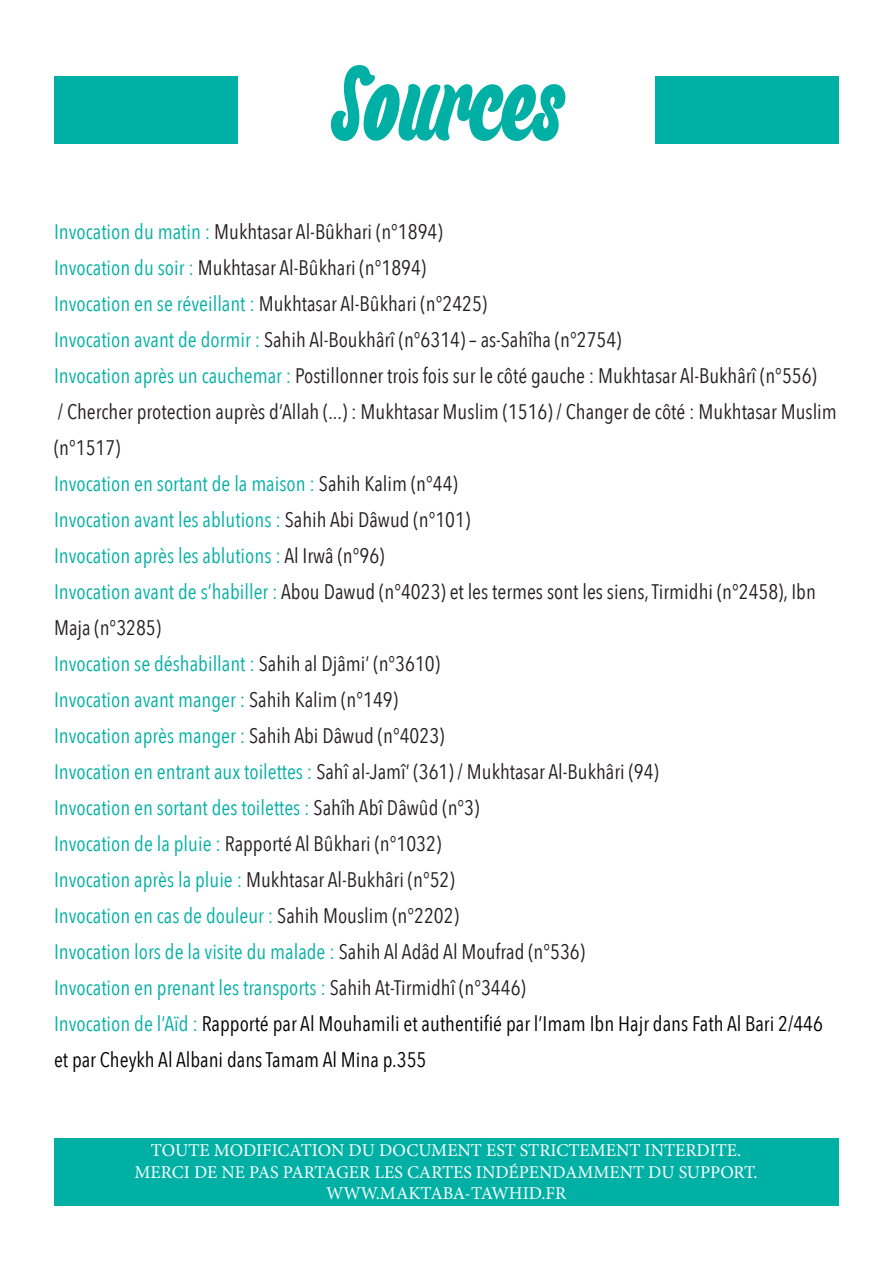
<style>
.page{position:relative;width:893px;height:1263px;background:#fff}
.page>*{position:absolute;margin:0;border:0;box-sizing:border-box;transform-origin:0 0}
.t1{font:108px "Backpack Personal Use";color:#00b0a5}
.t2{font:21px/36px "Avenir Next Condensed";color:#231f20}
.t3{font:21px "Avenir Next Condensed";color:#00b0a5}
.t4{font:21px/36px "Avenir Next Condensed";color:#000}
.t5{font:18px "Minion Pro";color:#fff}
.s1{color:#00b0a5}
.s2{color:#231f20}
</style>
<div class="page">
<div style="left:54px;top:1138px;width:784px;height:67px;background:#00b0a5"></div>
<div style="left:54px;top:76px;width:183px;height:68px;background:#00b0a5"></div>
<div style="left:656px;top:76px;width:183px;height:68px;background:#00b0a5"></div>
<p class="t1" style="left:332px;top:42px;width:233px">Sources</p>
<p class="t2" style="left:54px;top:213px;width:390px"><span class="s1">Invocation du matin :</span> Mukhtasar Al-Bûkhari (n°1894)</p>
<p class="t2" style="left:54px;top:249px;width:374px"><span class="s1">Invocation du soir :</span> Mukhtasar Al-Bûkhari (n°1894)</p>
<p class="t2" style="left:54px;top:285px;width:435px"><span class="s1">Invocation en se réveillant :</span> Mukhtasar Al-Bûkhari (n°2425)</p>
<p class="t2" style="left:54px;top:321px;width:569px"><span class="s1">Invocation avant de dormir :</span> Sahih Al-Boukhârî (n°6314) – as-Sahîha (n°2754)</p>
<p class="t2" style="left:54px;top:357px;width:764px"><span class="s1">Invocation après un cauchemar :</span> Postillonner trois fois sur le côté gauche : Mukhtasar Al-Bukhârî (n°556)</p>
<p class="t2" style="left:54px;top:393px;width:784px">/ Chercher protection auprès d’Allah (...) : Mukhtasar Muslim (1516) / Changer de côté : Mukhtasar Muslim (n°1517)</p>
<p class="t3" style="left:54px;top:466px;width:405px">Invocation en sortant de la maison : <span class="s2">Sahih Kalim (n°44)</span></p>
<p class="t3" style="left:54px;top:502px;width:418px">Invocation avant les ablutions : <span class="s2">Sahih Abi Dâwud (n°101)</span></p>
<p class="t3" style="left:54px;top:538px;width:332px">Invocation après les ablutions : <span class="s2">Al Irwâ (n°96)</span></p>
<p class="t2" style="left:54px;top:573px;width:763px"><span class="s1">Invocation avant de s’habiller :</span> Abou Dawud (n°4023) et les termes sont les siens, Tirmidhi (n°2458), Ibn<br>Maja (n°3285)</p>
<p class="t3" style="left:54px;top:646px;width:387px">Invocation se déshabillant : <span class="s2">Sahih al Djâmi’ (n°3610)</span></p>
<p class="t3" style="left:54px;top:682px;width:345px">Invocation avant manger : <span class="s2">Sahih Kalim (n°149)</span></p>
<p class="t3" style="left:54px;top:718px;width:392px">Invocation après manger : <span class="s2">Sahih Abi Dâwud (n°4023)</span></p>
<p class="t2" style="left:54px;top:753px;width:606px"><span class="s1">Invocation en entrant aux toilettes :</span> Sahî al-Jamî’ (361) / Mukhtasar Al-Bukhâri (94)</p>
<p class="t3" style="left:54px;top:790px;width:427px">Invocation en sortant des toilettes : <span class="s2">Sahîh Abî Dâwûd (n°3)</span></p>
<p class="t2" style="left:54px;top:825px;width:389px"><span class="s1">Invocation de la pluie :</span> Rapporté Al Bûkhari (n°1032)</p>
<p class="t2" style="left:54px;top:861px;width:402px"><span class="s1">Invocation après la pluie :</span> Mukhtasar Al-Bukhâri (n°52)</p>
<p class="t3" style="left:54px;top:898px;width:406px">Invocation en cas de douleur : <span class="s2">Sahih Mouslim (n°2202)</span></p>
<p class="t3" style="left:54px;top:934px;width:533px">Invocation lors de la visite du malade : <span class="s2">Sahih Al Adâd Al Moufrad (n°536)</span></p>
<p class="t3" style="left:54px;top:970px;width:473px">Invocation en prenant les transports : <span class="s2">Sahih At-Tirmidhî (n°3446)</span></p>
<p class="t4" style="left:54px;top:1005px;width:770px"><span class="s1">Invocation de l’Aïd :</span> Rapporté par Al Mouhamili et authentifié par l’Imam Ibn Hajr dans Fath Al Bari 2/446 et par Cheykh Al Albani dans Tamam Al Mina p.355</p>
<p class="t5" style="left:151px;top:1138px;width:592px">TOUTE MODIFICATION DU DOCUMENT EST STRICTEMENT INTERDITE.</p>
<p class="t5" style="left:135px;top:1160px;width:625px">MERCI DE NE PAS PARTAGER LES CARTES INDÉPENDAMMENT DU SUPPORT.</p>
<p class="t5" style="left:326px;top:1181px;width:242px">WWW.MAKTABA-TAWHID.FR</p>
</div>
